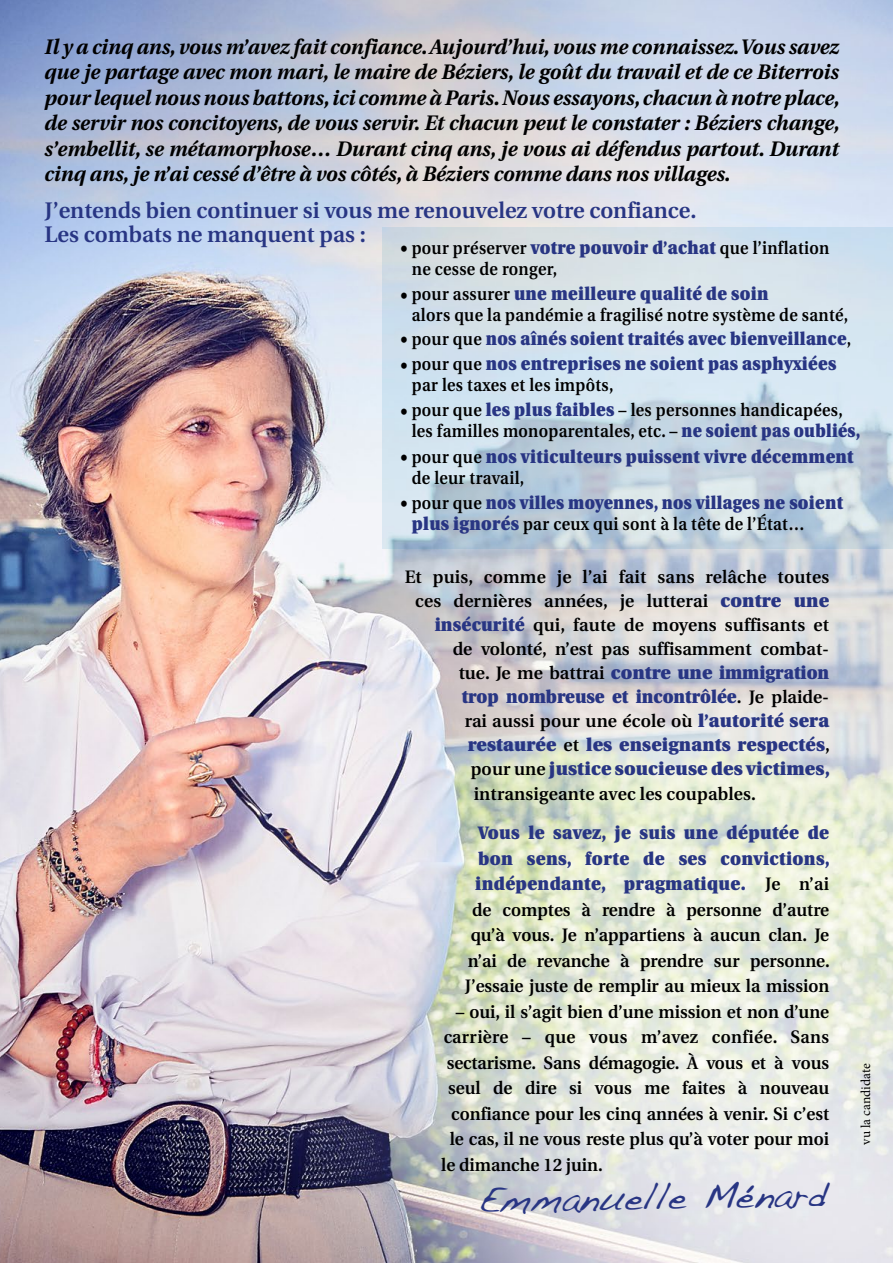
<style>
.page{position:relative;width:893px;height:1263px;background:#fff}
.page>*{position:absolute;margin:0;border:0;box-sizing:border-box;transform-origin:0 0}
.t1{font:37.5px "Handwriting Dakota";color:#283583}
.t2{font:600 22.5px/24px "Utopia";color:#283583}
.t3{font:italic 700 21px/25.5px "Utopia";color:#000;text-align:justify}
.t4{font:600 18px/25.5px "Utopia";letter-spacing:.01em;color:#000;text-align:center;scale:.96 1}
.t5{font:600 18px/21px "Utopia";letter-spacing:.01em;color:#000;scale:.9 1}
.t6{font:600 18px/24px "Utopia";letter-spacing:.01em;color:#000;text-align:right}
.t7{font:18px "Utopia Black Os F";letter-spacing:.02em;color:#283583;scale:.9 1}
.t8{font:18px/25.5px "Utopia Black Os F";letter-spacing:.02em;color:#283583;text-align:justify;scale:.93 1}
.t9{font:18px/24px "Utopia Black Os F";color:#283583}
.t10{font:18px/24px "Utopia Black Os F";letter-spacing:.02em;color:#283583}
.t11{font:18px "Utopia Black Os F";letter-spacing:.02em;color:#283583;scale:.89 1}
.t12{font:18px "Utopia Black Os F";letter-spacing:.02em;color:#283583;scale:.87 1}
.t13{font:600 18px "Utopia";letter-spacing:-.01em;color:#000;scale:.96 1}
.t14{font:13.5px "Minion Pro";color:#000}
.s1{font-family:"Utopia Black Os F";font-weight:400;color:#283583}
.s2{font-family:"Utopia";font-weight:600;color:#000}
</style>
<div class="page">
<img style="left:0;top:0;width:893px;height:1263px">
<svg style="left:383px;top:227px;width:510px;height:322px;background:#ccdbe6"></svg>
<p class="t3" style="left:45px;top:34px;width:797px">Il y a cinq ans, vous m’avez fait confiance. Aujourd’hui, vous me connaissez. Vous savez que je partage avec mon mari, le maire de Béziers, le goût du travail et de ce Biterrois pour lequel nous nous battons, ici comme à Paris. Nous essayons, chacun à notre place, de servir nos concitoyens, de vous servir. Et chacun peut le constater : Béziers change, s’embellit, se métamorphose… Durant cinq ans, je vous ai défendus partout. Durant cinq ans, je n’ai cessé d’être à vos côtés, à Béziers comme dans nos villages.</p>
<p class="t2" style="left:45px;top:199px;width:653px">J’entends bien continuer si vous me renouvelez votre confiance.<br>Les combats ne manquent pas :</p>
<p class="t5" style="left:412px;top:237px;width:465px;text-indent:-11px">• pour préserver <span class="s1">votre pouvoir d’achat</span> que l’inflation ne cesse de ronger,</p>
<p class="t7" style="left:400px;top:284px;width:410px"><span class="s2">• pour assurer</span> une meilleure qualité de soin</p>
<p class="t5" style="left:412px;top:305px;width:486px">alors que la pandémie a fragilisé notre système de santé,</p>
<p class="t11" style="left:400px;top:328px;width:508px"><span class="s2">• pour que</span> nos aînés soient traités avec bienveillance<span class="s2">,</span></p>
<p class="t7" style="left:400px;top:354px;width:486px"><span class="s2">• pour que</span> nos entreprises ne soient pas asphyxiées</p>
<p class="t5" style="left:412px;top:375px;width:226px">par les taxes et les impôts,</p>
<p class="t5" style="left:412px;top:400px;width:500px;text-indent:-11px">• pour que <span class="s1">les plus faibles</span> – les personnes handicapées, les familles monoparentales, etc. – <span class="s1">ne soient pas oubliés,</span></p>
<p class="t7" style="left:400px;top:446px;width:505px"><span class="s2">• pour que</span> nos viticulteurs puissent vivre décemment</p>
<p class="t5" style="left:412px;top:467px;width:126px">de leur travail,</p>
<p class="t12" style="left:400px;top:492px;width:510px"><span class="s2">• pour que</span> nos villes moyennes, nos villages ne soient</p>
<p class="t5" style="left:412px;top:513px;width:438px"><span class="s1">plus ignorés</span> par ceux qui sont à la tête de l’État…</p>
<p class="t6" style="left:405px;top:565px;width:426px">Et puis, comme je l’ai fait sans relâche toutes ces dernières années, je lutterai <span class="s1">contre une insécurité</span> qui, faute de moyens suffisants et<br>de volonté, n’est pas suffisamment combat-</p>
<p class="t9" style="left:459px;top:661px;width:372px"><span class="s2">tue. Je me battrai</span> contre une immigration trop nombreuse et incontrôlée<span class="s2">. Je plaide-</span></p>
<p class="t6" style="left:465px;top:709px;width:366px">rai aussi pour une école où <span class="s1">l’autorité sera</span></p>
<p class="t10" style="left:468px;top:733px;width:364px">restaurée <span class="s2">et</span> les enseignants respectés<span class="s2">, pour une</span> justice soucieuse des victimes,</p>
<p class="t6" style="left:474px;top:782px;width:284px">intransigeante avec les coupables.</p>
<p class="t8" style="left:475px;top:820px;width:383px">Vous le savez, je suis une députée de bon sens, forte de ses convictions, indépendante, pragmatique. <span class="s2">Je n’ai</span></p>
<p class="t4" style="left:465px;top:897px;width:382px">de comptes à rendre à personne d’autre qu’à vous. Je n’appartiens à aucun clan. Je n’ai de revanche à prendre sur personne.<br>J’essaie juste de remplir au mieux la mission</p>
<p class="t4" style="left:456px;top:999px;width:390px">– oui, il s’agit bien d’une mission et non d’une</p>
<p class="t4" style="left:444px;top:1024px;width:403px">carrière – que vous m’avez confiée. Sans</p>
<p class="t13" style="left:447px;top:1052px;width:400px">sectarisme. Sans démagogie. À vous et à vous</p>
<p class="t4" style="left:448px;top:1075px;width:398px">seul de dire si vous me faites à nouveau</p>
<p class="t4" style="left:451px;top:1101px;width:395px">confiance pour les cinq années à venir. Si c’est</p>
<p class="t4" style="left:450px;top:1126px;width:397px">le cas, il ne vous reste plus qu’à voter pour moi</p>
<p class="t4" style="left:441px;top:1152px;width:170px">le dimanche 12 juin.</p>
<h1 class="t1" style="left:478px;top:1177px;width:351px;rotate:-1deg">Emmanuelle Ménard</h1>
<p class="t14" style="left:857px;top:1144px;width:83px;rotate:-90deg">vu la candidate</p>
</div>
